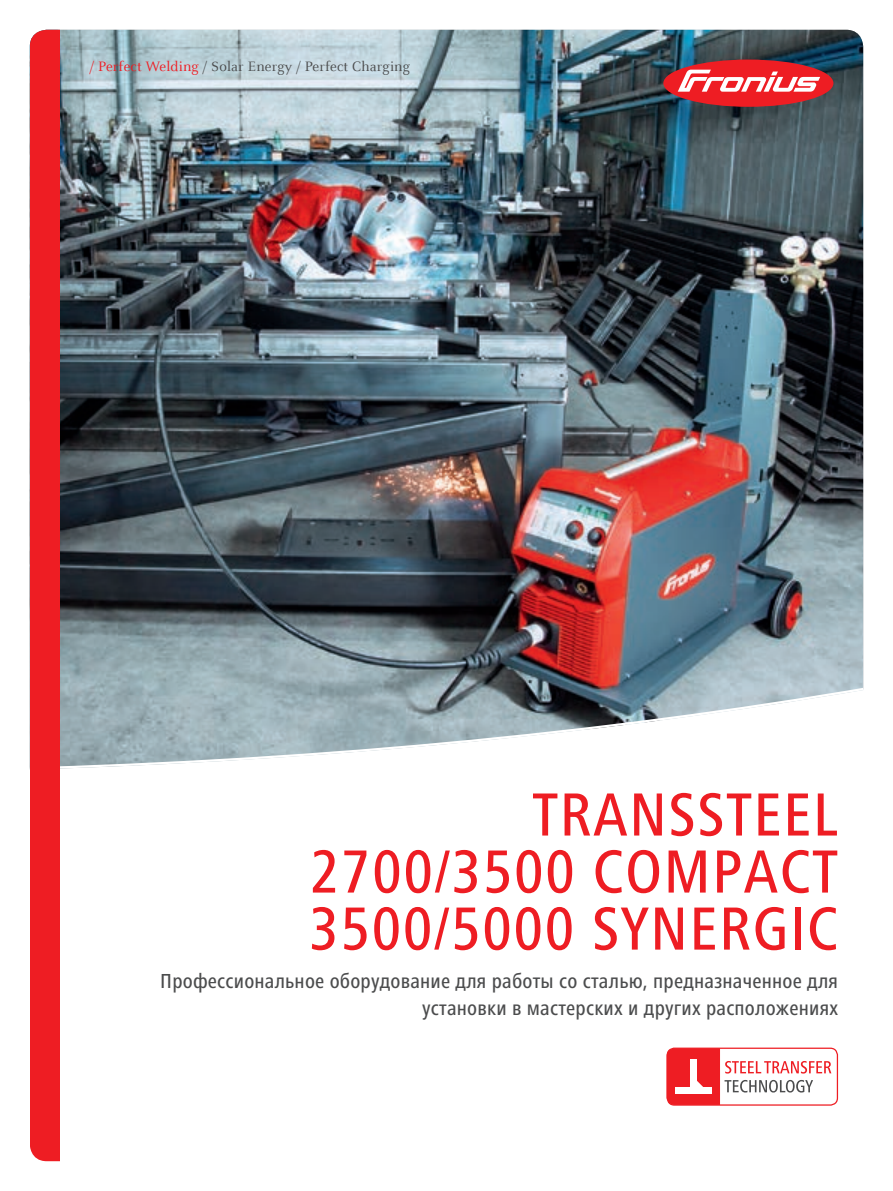
<style>
.page{position:relative;width:893px;height:1191px;background:#fff}
.page>*{position:absolute;margin:0;border:0;box-sizing:border-box;transform-origin:0 0}
.t1{font:500 condensed 63px/57px "Frutiger Next LTW1 G";letter-spacing:.02em;color:#ee1d23}
.t2{font:500 condensed 21px/27px "Frutiger Next LTW1 G";letter-spacing:.01em;color:#4b4c4d;text-align:right}
.t3{font:15px "Celeste Offc Pro";letter-spacing:.01em;color:#4b4c4d}
.s1{color:#ee1d23}
</style>
<div class="page">
<div style="left:0;top:0;width:893px;height:1191px;background:linear-gradient(to right,#fff,#fff)"></div>
<div style="left:30px;top:30px;width:833px;height:1131px;background:#fff;border-radius:17px"></div>
<img style="left:60px;top:30px;width:803px;height:739px">
<div style="left:30px;top:30px;width:30px;height:1131px;background:#ee1d23"></div>
<div style="left:663px;top:60px;width:170px;height:47px;background:#ee1d23;border-radius:50%"></div>
<svg style="left:678px;top:70px;width:142px;height:22px"></svg>
<div style="left:667px;top:1047px;width:171px;height:58px;border:1px solid #ee1d23;border-radius:7px"></div>
<svg style="left:667px;top:1048px;width:164px;height:57px"></svg>
<p class="t3" style="left:90px;top:57px;width:322px"><span class="s1">/ Perfect Welding</span> / Solar Energy / Perfect Charging</p>
<h1 class="t1" style="left:309px;top:786px;width:530px;text-indent:223px">TRANSSTEEL<br>2700/3500 COMPACT<br>3500/5000 SYNERGIC</h1>
<p class="t2" style="left:160px;top:967px;width:679px">ПРОФЕССИОНАЛЬНОЕ ОБОРУДОВАНИЕ ДЛЯ РАБОТЫ СО СТАЛЬЮ, ПРЕДНАЗНАЧЕННОЕ ДЛЯ<br>УСТАНОВКИ В МАСТЕРСКИХ И ДРУГИХ РАСПОЛОЖЕНИЯХ</p>
</div>
